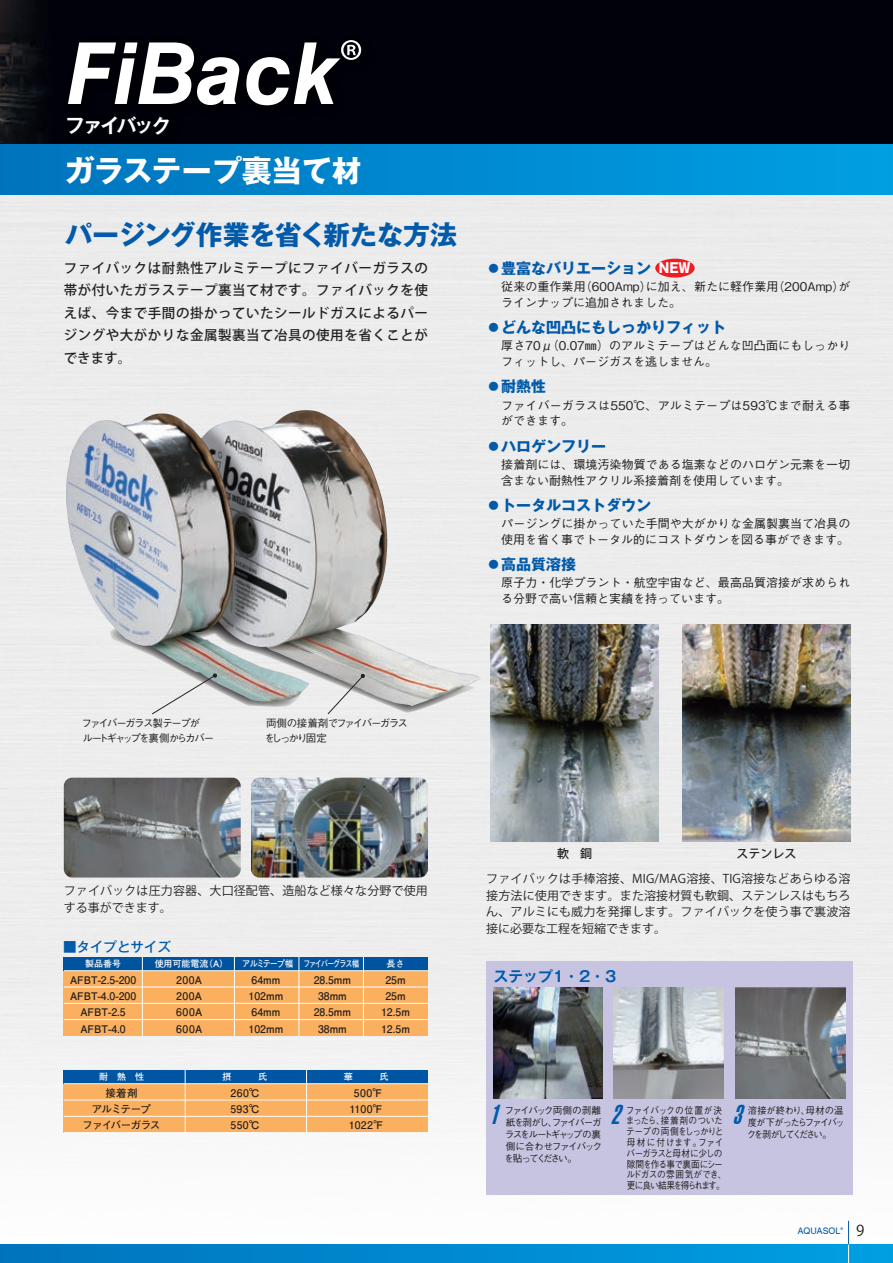
<style>
.page{position:relative;width:893px;height:1263px;background:#fff}
.page>*{position:absolute;margin:0;border:0;box-sizing:border-box;transform-origin:0 0}
.t1{font:italic 700 85.5px "Swiss 721 BT";color:#fff}
.t2{font:700 30px "Gothic MB101 Pro";color:#fff}
.t3{font:700 27px "Gothic MB101 Pro";letter-spacing:-.025em;color:#015aaa}
.t4{font:italic 900 extra-condensed 26.4px "Swiss 911 BT";color:#015aaa}
.t5{font:700 19.5px "Gothic MB101 Pro De";letter-spacing:-.11em;color:#fff}
.t6{font:700 15px "Gothic MB101 Pro";color:#015aaa}
.t7{font:700 14.85px "Gothic MB101 Pro De";color:#015aaa}
.t8{font:500 13.5px/22.5px "Koz Go Pro";letter-spacing:.04em;color:#231f20;text-align:justify}
.t9{font:500 13.5px "Gothic MB101 Pro";color:#015aaa}
.t10{font:800 13.5px "Gothic MB101 Pro";color:#fff;scale:.9 1}
.t11{font:500 12px/15.8px "Gothic BBB Pro";letter-spacing:.005em;color:#231f20}
.t12{font:12px/16.5px "Koz Go Pro";letter-spacing:.01em;color:#231f20;text-align:justify}
.t13{font:500 12px "Koz Go Pro";color:#231f20}
.t14{font:700 10.5px/16.4px "Futo Go B101 Pro";color:#231f20;text-align:center}
.t15{font:500 10.5px/15px "Gothic BBB Pro";letter-spacing:-.16em;color:#231f20}
.t16{font:700 10.5px/16.4px "Futo Go B101 Pro";letter-spacing:-.075em;color:#231f20;text-align:center}
.t17{font:700 10.5px/16.4px "Futo Go B101 Pro";letter-spacing:.035em;color:#231f20;text-align:center}
.t18{font:500 9.75px/10.8px "Gothic BBB Pro";letter-spacing:-.06em;color:#231f20;scale:.89 1}
.t19{font:500 9.75px/12px "Gothic BBB Pro";letter-spacing:-.1em;color:#231f20;text-align:justify}
.t20{font:500 9.75px/12px "Gothic BBB Pro";letter-spacing:-.155em;color:#231f20;scale:.95 1}
.t21{font:700 9px "Futo Go B101 Pro";letter-spacing:-.065em;color:#fff}
.t22{font:9px "Swiss 721 BT";color:#015aaa}
.t23{font:700 9px "Futo Go B101 Pro";letter-spacing:-.13em;color:#fff;scale:.78 1}
.t24{font:700 9px "Futo Go B101 Pro";letter-spacing:-.11em;color:#fff;scale:.9 1}
.s1{font-family:"Koz Go Pro";font-weight:300;font-size:7.5px}
.s2{font-family:"Koz Go Pro";font-size:15px;color:#231f20}
</style>
<div class="page">
<img style="left:0;top:194px;width:893px;height:1050px">
<div style="left:0;top:0;width:893px;height:145px;background:#00010a"></div>
<div style="left:0;top:145px;width:893px;height:49px;background:linear-gradient(to right,#0074bd,#009fe2)"></div>
<hr style="left:848px;top:1221px;width:1px;height:42px;background:#015aaa">
<div style="left:0;top:1244px;width:893px;height:19px;background:linear-gradient(to right,#0074bd,#009fe2)"></div>
<svg style="left:848px;top:1244px;width:1px;height:19px"></svg>
<div style="left:58px;top:10px;width:323px;height:131px;background:#000009"></div>
<img style="left:57px;top:107px;width:131px;height:47px">
<div style="left:486px;top:962px;width:366px;height:233px;background:#c6c4e1"></div>
<img style="left:493px;top:988px;width:109px;height:111px">
<img style="left:614px;top:988px;width:110px;height:111px">
<img style="left:735px;top:988px;width:110px;height:111px">
<div style="left:64px;top:971px;width:364px;height:65px;background:#fab05f"></div>
<div style="left:64px;top:957px;width:364px;height:14px;background:#00539e"></div>
<svg style="left:142px;top:957px;width:1px;height:13px"></svg>
<svg style="left:234px;top:957px;width:1px;height:13px"></svg>
<svg style="left:299px;top:957px;width:1px;height:13px"></svg>
<svg style="left:363px;top:957px;width:1px;height:13px"></svg>
<hr style="left:64px;top:970px;width:364px;height:1px;background:#fff">
<hr style="left:64px;top:987px;width:364px;height:1px;background:#fff">
<hr style="left:64px;top:1003px;width:364px;height:1px;background:#fff">
<hr style="left:64px;top:1019px;width:364px;height:1px;background:#fff">
<hr style="left:142px;top:971px;width:1px;height:65px;background:#fff">
<hr style="left:234px;top:971px;width:1px;height:65px;background:#fff">
<hr style="left:299px;top:971px;width:1px;height:65px;background:#fff">
<hr style="left:363px;top:971px;width:1px;height:65px;background:#fff">
<div style="left:64px;top:1084px;width:364px;height:48px;background:#fab05f"></div>
<div style="left:64px;top:1070px;width:364px;height:14px;background:#0055a2"></div>
<svg style="left:185px;top:1070px;width:1px;height:13px"></svg>
<hr style="left:64px;top:1083px;width:364px;height:1px;background:#fff">
<hr style="left:64px;top:1100px;width:364px;height:1px;background:#fff">
<hr style="left:64px;top:1116px;width:364px;height:1px;background:#fff">
<hr style="left:64px;top:1132px;width:364px;height:1px;background:#fff">
<hr style="left:185px;top:1084px;width:1px;height:48px;background:#fff">
<svg style="left:306px;top:1070px;width:1px;height:14px"></svg>
<hr style="left:306px;top:1084px;width:1px;height:48px;background:#fff">
<img style="left:64px;top:777px;width:177px;height:100px">
<img style="left:251px;top:777px;width:177px;height:100px">
<img style="left:66px;top:410px;width:234px;height:168px">
<svg style="left:110px;top:606px;width:365px;height:109px;background:#c7c8c7"></svg>
<img style="left:491px;top:625px;width:168px;height:216px">
<img style="left:682px;top:625px;width:168px;height:216px">
<div style="left:655px;top:259px;width:40px;height:19px;background:#ee1d23;border-radius:50%"></div>
<h1 class="t1" style="left:67px;top:22px;width:298px">FiBack<sup>®</sup></h1>
<h3 class="t5" style="left:65px;top:109px;width:107px">ファイバック</h3>
<h2 class="t2" style="left:65px;top:145px;width:298px">ガラステープ裏当て材</h2>
<h3 class="t3" style="left:65px;top:212px;width:394px">パージング作業を省く新たな方法</h3>
<p class="t8" style="left:64px;top:257px;width:366px">ファイバックは耐熱性アルミテープにファイバーガラスの帯が付いたガラステープ裏当て材です。ファイバックを使えば、今まで手間の掛かっていたシールドガスによるパージングや大がかりな金属製裏当て冶具の使用を省くことができます。</p>
<p class="t6" style="left:486px;top:256px;width:166px">●豊富なバリエーション</p>
<p class="t11" style="left:501px;top:277px;width:351px">従来の重作業用(600Amp)に加え、新たに軽作業用(200Amp)がラインナップに追加されました。</p>
<p class="t6" style="left:486px;top:315px;width:241px">●どんな凹凸にもしっかりフィット</p>
<p class="t11" style="left:501px;top:337px;width:351px">厚さ70μ（0.07㎜）のアルミテープはどんな凹凸面にもしっかりフィットし、パージガスを逃しません。</p>
<p class="t6" style="left:486px;top:374px;width:61px">●耐熱性</p>
<p class="t11" style="left:501px;top:396px;width:351px">ファイバーガラスは550℃、アルミテープは593℃まで耐える事ができます。</p>
<p class="t6" style="left:486px;top:433px;width:121px">●ハロゲンフリー</p>
<p class="t11" style="left:501px;top:455px;width:351px">接着剤には、環境汚染物質である塩素などのハロゲン元素を一切含まない耐熱性アクリル系接着剤を使用しています。</p>
<p class="t6" style="left:486px;top:493px;width:166px">●トータルコストダウン</p>
<p class="t11" style="left:501px;top:514px;width:351px">パージングに掛かっていた手間や大がかりな金属製裏当て冶具の使用を省く事でトータル的にコストダウンを図る事ができます。</p>
<p class="t6" style="left:486px;top:552px;width:91px">●高品質溶接</p>
<p class="t11" style="left:501px;top:574px;width:351px">原子力・化学プラント・航空宇宙など、最高品質溶接が求められる分野で高い信頼と実績を持っています。</p>
<p class="t10" style="left:659px;top:257px;width:37px">NEW</p>
<p class="t15" style="left:82px;top:714px;width:134px">ファイバーガラス製テープが<br>ルートギャップを裏側からカバー</p>
<p class="t15" style="left:265px;top:714px;width:145px">両側の接着剤でファイバーガラスをしっかり固定</p>
<p class="t12" style="left:64px;top:883px;width:366px">ファイバックは圧力容器、大口径配管、造船など様々な分野で使用する事ができます。</p>
<p class="t9" style="left:63px;top:935px;width:109px">■タイプとサイズ</p>
<p class="t21" style="left:85px;top:957px;width:37px">製品番号</p>
<p class="t21" style="left:155px;top:957px;width:75px">使用可能電流（A）</p>
<p class="t24" style="left:242px;top:957px;width:58px">アルミテープ幅</p>
<p class="t23" style="left:303px;top:957px;width:73px">ファイバーグラス幅</p>
<p class="t21" style="left:386px;top:957px;width:19px">長さ</p>
<p class="t14" style="left:70px;top:970px;width:68px">AFBT-2.5-200<br>AFBT-4.0-200<br>AFBT-2.5<br>AFBT-4.0</p>
<p class="t14" style="left:176px;top:970px;width:27px;text-align:justify">200A 200A 600A 600A</p>
<p class="t14" style="left:249px;top:970px;width:36px;text-align:left">64mm<br>102mm<br>64mm<br>102mm</p>
<p class="t14" style="left:314px;top:970px;width:39px">28.5mm<br>38mm<br>28.5mm<br>38mm</p>
<p class="t14" style="left:381px;top:970px;width:30px">25m<br>25m<br>12.5m<br>12.5m</p>
<p class="t21" style="left:99px;top:1070px;width:46px">耐　熱　性</p>
<p class="t16" style="left:83px;top:1083px;width:79px">接着剤<br>アルミテープ<br>ファイバーガラス</p>
<p class="t21" style="left:223px;top:1070px;width:46px">摂　　　氏</p>
<p class="t14" style="left:230px;top:1083px;width:31px;text-align:justify">260℃ 593℃ 550℃</p>
<p class="t17" style="left:349px;top:1083px;width:36px">500℉<br>1100℉<br>1022℉</p>
<p class="t13" style="left:557px;top:846px;width:36px">軟 鋼</p>
<p class="t13" style="left:736px;top:846px;width:61px">ステンレス</p>
<p class="t12" style="left:486px;top:871px;width:366px">ファイバックは手棒溶接、MIG/MAG溶接、TIG溶接などあらゆる溶接方法に使用できます。また溶接材質も軟鋼、ステンレスはもちろん、アルミにも威力を発揮します。ファイバックを使う事で裏波溶接に必要な工程を短縮できます。</p>
<p class="t7" style="left:493px;top:964px;width:124px">ステップ1・2・3</p>
<h3 class="t4" style="left:489px;top:1100px;width:18px">1</h3>
<h3 class="t4" style="left:611px;top:1100px;width:18px">2</h3>
<h3 class="t4" style="left:732px;top:1100px;width:18px">3</h3>
<p class="t19" style="left:504px;top:1103px;width:99px">ファイバック両側の剥離紙を剥がし、ファイバーガラスをルートギャップの裏側に合わせファイバックを貼ってください。</p>
<p class="t18" style="left:626px;top:1103px;width:115px">ファイバックの位置が決まったら、接着剤のついたテープの両側をしっかりと母材に付けます。ファイバーガラスと母材に少しの隙間を作る事で裏面にシールドガスの雰囲気ができ、更に良い結果を得られます。</p>
<p class="t20" style="left:747px;top:1103px;width:105px">溶接が終わり、母材の温度が下がったらファイバックを剥がしてください。</p>
<p class="t22" style="left:798px;top:1225px;width:68px">AQUASOL<span class="s1">®</span> <span class="s2">9</span></p>
</div>
